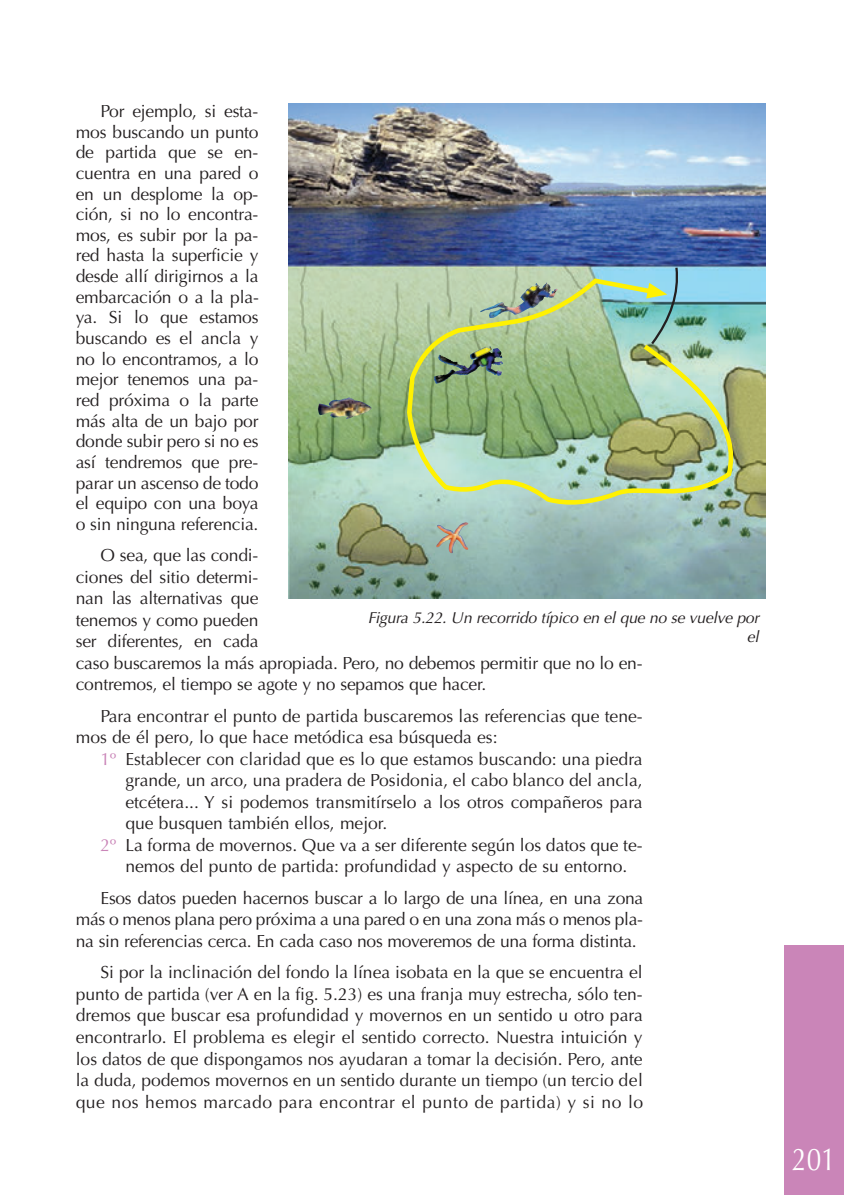
<style>
.page{position:relative;width:844px;height:1195px;background:#fff}
.page>*{position:absolute;margin:0;border:0;box-sizing:border-box;transform-origin:0 0}
.t1{font:31.5px "Optima";color:#fff;scale:.83 1}
.t2{font:17.5px/20.7px "Optima";color:#231f20;text-align:justify}
.t3{font:italic 15.75px/19.2px "Optima";color:#231f20;text-align:right}
.s1{color:#ca85b8}
</style>
<div class="page">
<div style="left:784px;top:945px;width:60px;height:249px;background:#ca85b8"></div>
<img style="left:289px;top:104px;width:476px;height:494px">
<img style="left:437px;top:522px;width:28px;height:11px">
<img style="left:318px;top:397px;width:31px;height:13px">
<img style="left:405px;top:276px;width:335px;height:228px">
<svg style="left:646px;top:265px;width:33px;height:82px;background:#8ac1b7"></svg>
<img style="left:434px;top:347px;width:67px;height:37px">
<img style="left:480px;top:283px;width:66px;height:29px">
<p class="t2" style="left:76px;top:101px;width:184px;text-indent:25px">Por ejemplo, si esta&shy;mos buscando un punto de partida que se en&shy;cuentra en una pared o en un desplome la op&shy;ción, si no lo encontra&shy;mos, es subir por la pa&shy;red hasta la superficie y desde allí dirigirnos a la embarcación o a la pla&shy;ya. Si lo que estamos buscando es el ancla y no lo encontramos, a lo mejor tenemos una pa&shy;red próxima o la parte más alta de un bajo por donde subir pero si no es así tendremos que pre&shy;parar un ascenso de todo el equipo con una boya o sin ninguna referencia.</p>
<p class="t2" style="left:76px;top:545px;width:568px;line-height:21.5px;text-align:left;text-indent:25px">O sea, que las condi-<br>ciones del sitio determi-<br>nan las alternativas que<br>tenemos y como pueden<br>ser diferentes, en cada<br>caso buscaremos la más apropiada. Pero, no debemos permitir que no lo en&shy;contremos, el tiempo se agote y no sepamos que hacer.</p>
<p class="t2" style="left:76px;top:705px;width:568px;line-height:21.5px;text-indent:25px">Para encontrar el punto de partida buscaremos las referencias que tene&shy;mos de él pero, lo que hace metódica esa búsqueda es:</p>
<p class="t2" style="left:101px;top:748px;width:543px"><span class="s1">1º</span> Establecer con claridad que es lo que estamos buscando: una piedra</p>
<p class="t2" style="left:125px;top:770px;width:519px">grande, un arco, una pradera de Posidonia, el cabo blanco del ancla,</p>
<p class="t2" style="left:125px;top:791px;width:519px">etcétera... Y si podemos transmitírselo a los otros compañeros para</p>
<p class="t2" style="left:125px;top:813px;width:263px">que busquen también ellos, mejor.</p>
<p class="t2" style="left:101px;top:834px;width:543px"><span class="s1">2º</span> La forma de movernos. Que va a ser diferente según los datos que te-</p>
<p class="t2" style="left:125px;top:856px;width:503px">nemos del punto de partida: profundidad y aspecto de su entorno.</p>
<p class="t2" style="left:76px;top:887px;width:569px;line-height:21.5px;text-indent:25px">Esos datos pueden hacernos buscar a lo largo de una línea, en una zona más o menos plana pero próxima a una pared o en una zona más o menos pla&shy;na sin referencias cerca. En cada caso nos moveremos de una forma distinta.</p>
<p class="t2" style="left:76px;top:961px;width:568px;line-height:21.5px;text-indent:25px">Si por la inclinación del fondo la línea isobata en la que se encuentra el punto de partida (ver A en la fig. 5.23) es una franja muy estrecha, sólo ten&shy;dremos que buscar esa profundidad y movernos en un sentido u otro para encontrarlo. El problema es elegir el sentido correcto. Nuestra intuición y los datos de que dispongamos nos ayudaran a tomar la decisión. Pero, ante la duda, podemos movernos en un sentido durante un tiempo (un tercio del que nos hemos marcado para encontrar el punto de partida) y si no lo</p>
<p class="t3" style="left:368px;top:608px;width:396px">Figura 5.22.Un recorrido típico en elque no se vuelve por el</p>
<h1 class="t1" style="left:792px;top:1140px;width:54px">201</h1>
</div>
